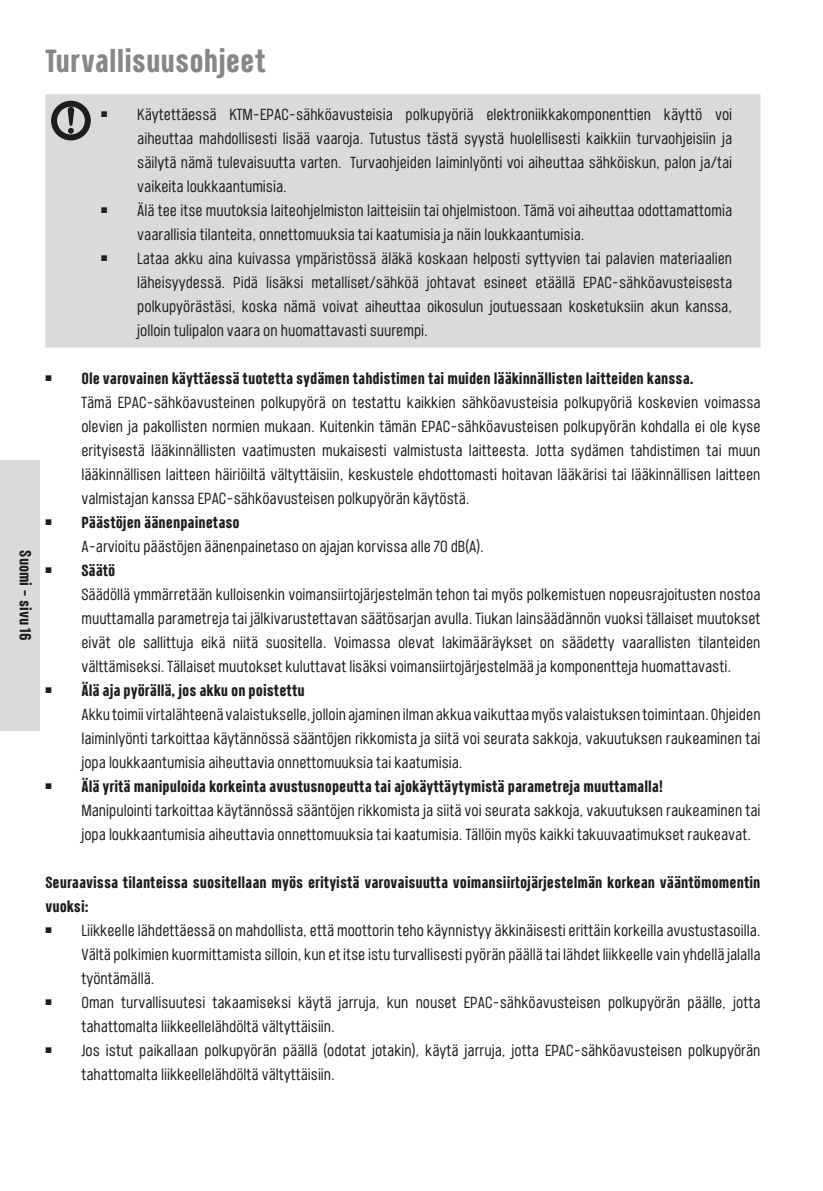
<style>
.page{position:relative;width:823px;height:1191px;background:#fff}
.page>*{position:absolute;margin:0;border:0;box-sizing:border-box;transform-origin:0 0}
.t1{font:700 32px "Port Condensed";color:#878787}
.t2{font:16px/24px "Port Condensed";color:#1d1d1b;text-align:justify}
.t3{font:700 16px/24px "Port Condensed";color:#1d1d1b}
</style>
<div class="page">
<div style="left:0;top:460px;width:40px;height:271px;background:#dadada"></div>
<div style="left:45px;top:94px;width:715px;height:253px;background:#dadada"></div>
<svg style="left:47px;top:98px;width:47px;height:46px;background:#989897"></svg>
<p class="t3" style="left:37px;top:550px;width:92px;rotate:90deg">Suomi – sivu 16</p>
<h1 class="t1" style="left:45px;top:40px;width:222px">Turvallisuusohjeet</h1>
<p class="t2" style="left:101px;top:102px;width:10px">￭</p>
<p class="t2" style="left:137px;top:102px;width:596px">Käytettäessä KTM-EPAC-sähköavusteisia polkupyöriä elektroniikkakomponenttien käyttö voi aiheuttaa mahdollisesti lisää vaaroja. Tutustus tästä syystä huolellisesti kaikkiin turvaohjeisiin ja säilytä nämä tulevaisuutta varten. Turvaohjeiden laiminlyönti voi aiheuttaa sähköiskun, palon ja/tai vaikeita loukkaantumisia.</p>
<p class="t2" style="left:101px;top:198px;width:10px">￭</p>
<p class="t2" style="left:137px;top:198px;width:596px">Älä tee itse muutoksia laiteohjelmiston laitteisiin tai ohjelmistoon. Tämä voi aiheuttaa odottamattomia vaarallisia tilanteita, onnettomuuksia tai kaatumisia ja näin loukkaantumisia.</p>
<p class="t2" style="left:101px;top:246px;width:10px">￭</p>
<p class="t2" style="left:137px;top:246px;width:596px">Lataa akku aina kuivassa ympäristössä äläkä koskaan helposti syttyvien tai palavien materiaalien läheisyydessä. Pidä lisäksi metalliset/sähköä johtavat esineet etäällä EPAC-sähköavusteisesta polkupyörästäsi, koska nämä voivat aiheuttaa oikosulun joutuessaan kosketuksiin akun kanssa, jolloin tulipalon vaara on huomattavasti suurempi.</p>
<p class="t2" style="left:45px;top:366px;width:10px">￭</p>
<p class="t3" style="left:81px;top:366px;width:613px">Ole varovainen käyttäessä tuotetta sydämen tahdistimen tai muiden lääkinnällisten laitteiden kanssa.</p>
<p class="t2" style="left:81px;top:390px;width:680px">Tämä EPAC-sähköavusteinen polkupyörä on testattu kaikkien sähköavusteisia polkupyöriä koskevien voimassa olevien ja pakollisten normien mukaan. Kuitenkin tämän EPAC-sähköavusteisen polkupyörän kohdalla ei ole kyse erityisestä lääkinnällisten vaatimusten mukaisesti valmistusta laitteesta. Jotta sydämen tahdistimen tai muun lääkinnällisen laitteen häiriöiltä vältyttäisiin, keskustele ehdottomasti hoitavan lääkärisi tai lääkinnällisen laitteen valmistajan kanssa EPAC-sähköavusteisen polkupyörän käytöstä.</p>
<p class="t2" style="left:45px;top:510px;width:10px">￭</p>
<p class="t3" style="left:81px;top:510px;width:160px">Päästöjen äänenpainetaso</p>
<p class="t2" style="left:81px;top:534px;width:403px">A-arvioitu päästöjen äänenpainetaso on ajajan korvissa alle 70 dB(A).</p>
<p class="t2" style="left:45px;top:558px;width:10px">￭</p>
<p class="t3" style="left:81px;top:558px;width:36px">Säätö</p>
<p class="t2" style="left:81px;top:582px;width:680px">Säädöllä ymmärretään kulloisenkin voimansiirtojärjestelmän tehon tai myös polkemistuen nopeusrajoitusten nostoa muuttamalla parametreja tai jälkivarustettavan säätösarjan avulla. Tiukan lainsäädännön vuoksi tällaiset muutokset eivät ole sallittuja eikä niitä suositella. Voimassa olevat lakimääräykset on säädetty vaarallisten tilanteiden välttämiseksi. Tällaiset muutokset kuluttavat lisäksi voimansiirtojärjestelmää ja komponentteja huomattavasti.</p>
<p class="t2" style="left:45px;top:678px;width:10px">￭</p>
<p class="t3" style="left:81px;top:678px;width:225px">Älä aja pyörällä, jos akku on poistettu</p>
<p class="t2" style="left:81px;top:702px;width:680px">Akku toimii virtalähteenä valaistukselle, jolloin ajaminen ilman akkua vaikuttaa myös valaistuksen toimintaan. Ohjeiden laiminlyönti tarkoittaa käytännössä sääntöjen rikkomista ja siitä voi seurata sakkoja, vakuutuksen raukeaminen tai jopa loukkaantumisia aiheuttavia onnettomuuksia tai kaatumisia.</p>
<p class="t2" style="left:45px;top:774px;width:10px">￭</p>
<p class="t3" style="left:81px;top:774px;width:582px">Älä yritä manipuloida korkeinta avustusnopeutta tai ajokäyttäytymistä parametreja muuttamalla!</p>
<p class="t2" style="left:81px;top:798px;width:680px">Manipulointi tarkoittaa käytännössä sääntöjen rikkomista ja siitä voi seurata sakkoja, vakuutuksen raukeaminen tai jopa loukkaantumisia aiheuttavia onnettomuuksia tai kaatumisia. Tällöin myös kaikki takuuvaatimukset raukeavat.</p>
<p class="t3" style="left:45px;top:870px;width:716px">Seuraavissa tilanteissa suositellaan myös erityistä varovaisuutta voimansiirtojärjestelmän korkean vääntömomentin vuoksi:</p>
<p class="t2" style="left:45px;top:918px;width:10px">￭</p>
<p class="t2" style="left:81px;top:918px;width:680px">Liikkeelle lähdettäessä on mahdollista, että moottorin teho käynnistyy äkkinäisesti erittäin korkeilla avustustasoilla.<br>Vältä polkimien kuormittamista silloin, kun et itse istu turvallisesti pyörän päällä tai lähdet liikkeelle vain yhdellä jalalla työntämällä.</p>
<p class="t2" style="left:45px;top:990px;width:10px">￭</p>
<p class="t2" style="left:81px;top:990px;width:680px">Oman turvallisuutesi takaamiseksi käytä jarruja, kun nouset EPAC-sähköavusteisen polkupyörän päälle, jotta tahattomalta liikkeellelähdöltä vältyttäisiin.</p>
<p class="t2" style="left:45px;top:1038px;width:10px">￭</p>
<p class="t2" style="left:81px;top:1038px;width:680px">Jos istut paikallaan polkupyörän päällä (odotat jotakin), käytä jarruja, jotta EPAC-sähköavusteisen polkupyörän tahattomalta liikkeellelähdöltä vältyttäisiin.</p>
</div>
